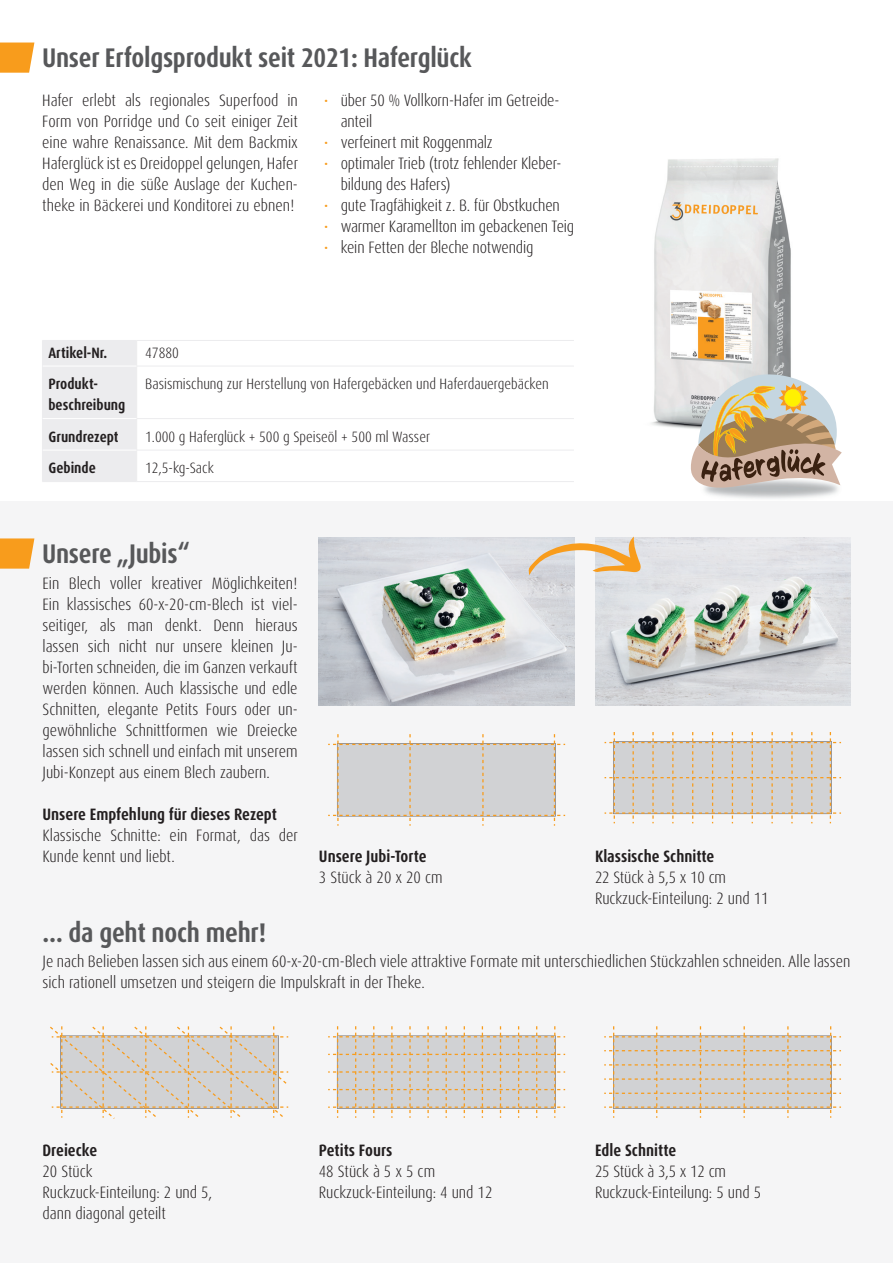
<style>
.page{position:relative;width:893px;height:1263px;background:#fff}
.page>*{position:absolute;margin:0;border:0;box-sizing:border-box;transform-origin:0 0}
.t1{font:700 condensed 27px "Dax Pro";letter-spacing:-.01em;color:#57585a}
.t2{font:300 condensed 16.5px/21px "Dax Pro";color:#231f20}
.t3{font:700 condensed 16.5px "Dax Pro";color:#231f20}
.t4{font:300 condensed 15px "Dax Pro";color:#231f20}
.t5{font:700 condensed 15px/21px "Dax Pro";color:#231f20}
.s1{color:#f89c1c}
</style>
<div class="page">
<img style="left:651px;top:158px;width:140px;height:271px">
<div style="left:0;top:502px;width:893px;height:761px;background:#f5f5f6"></div>
<svg style="left:0;top:538px;width:34px;height:31px"></svg>
<svg style="left:0;top:43px;width:34px;height:30px"></svg>
<svg style="left:50px;top:1026px;width:239px;height:93px"></svg>
<svg style="left:605px;top:732px;width:236px;height:91px"></svg>
<svg style="left:328px;top:734px;width:237px;height:92px"></svg>
<svg style="left:604px;top:1026px;width:237px;height:92px"></svg>
<svg style="left:328px;top:1026px;width:237px;height:92px"></svg>
<img style="left:319px;top:537px;width:255px;height:169px">
<img style="left:595px;top:537px;width:255px;height:169px">
<svg style="left:528px;top:536px;width:113px;height:39px"></svg>
<div style="left:42px;top:341px;width:95px;height:140px;background:#ececee"></div>
<hr style="left:42px;top:366px;width:1px;height:53px;background:#ececee">
<hr style="left:136px;top:366px;width:1px;height:53px;background:#ececee">
<hr style="left:42px;top:419px;width:1px;height:31px;background:#ececee">
<hr style="left:136px;top:419px;width:1px;height:31px;background:#ececee">
<hr style="left:42px;top:450px;width:1px;height:31px;background:#ececee">
<hr style="left:136px;top:450px;width:1px;height:31px;background:#ececee">
<hr style="left:42px;top:340px;width:95px;height:1px;background:#ececee">
<hr style="left:137px;top:340px;width:437px;height:1px;background:#ececee">
<hr style="left:137px;top:366px;width:437px;height:1px;background:#ececee">
<hr style="left:137px;top:418px;width:437px;height:1px;background:#ececee">
<hr style="left:137px;top:450px;width:437px;height:1px;background:#ececee">
<hr style="left:42px;top:481px;width:95px;height:1px;background:#ececee">
<hr style="left:137px;top:481px;width:437px;height:1px;background:#ececee">
<hr style="left:43px;top:366px;width:93px;height:1px;background:#fff">
<hr style="left:43px;top:418px;width:93px;height:1px;background:#fff">
<hr style="left:43px;top:450px;width:93px;height:1px;background:#fff">
<svg style="left:689px;top:373px;width:153px;height:117px;background:#c4b49b"></svg>
<h1 class="t1" style="left:42px;top:40px;width:431px">Unser Erfolgsprodukt seit 2021: Haferglück</h1>
<p class="t2" style="left:42px;top:89px;width:257px;text-align:justify">Hafer erlebt als regionales Superfood in Form von Porridge und Co seit einiger Zeit eine wahre Renaissance. Mit dem Backmix Haferglück ist es Dreidoppel gelungen, Hafer den Weg in die süße Auslage der Kuchen&shy;theke in Bäckerei und Konditorei zu ebnen!</p>
<p class="t2" style="left:341px;top:89px;width:220px;text-indent:-17px"><span class="s1">•</span> über 50 % Vollkorn-Hafer im Getreide&shy;anteil</p>
<p class="t2" style="left:324px;top:131px;width:170px"><span class="s1">•</span> verfeinert mit Roggenmalz</p>
<p class="t2" style="left:341px;top:152px;width:222px;text-indent:-17px"><span class="s1">•</span> optimaler Trieb (trotz fehlender Kleber&shy;bildung des Hafers)</p>
<p class="t2" style="left:324px;top:194px;width:238px"><span class="s1">•</span> gute Tragfähigkeit z. B. für Obstkuchen</p>
<p class="t2" style="left:324px;top:215px;width:252px"><span class="s1">•</span> warmer Karamellton im gebackenen Teig</p>
<p class="t2" style="left:324px;top:236px;width:211px"><span class="s1">•</span> kein Fetten der Bleche notwendig</p>
<p class="t5" style="left:48px;top:342px;width:60px">Artikel-Nr.</p>
<p class="t4" style="left:145px;top:343px;width:35px">47880</p>
<p class="t5" style="left:48px;top:373px;width:79px">Produkt&shy;beschreibung</p>
<p class="t4" style="left:145px;top:374px;width:405px">Basismischung zur Herstellung von Hafergebäcken und Haferdauergebäcken</p>
<p class="t5" style="left:48px;top:426px;width:72px">Grundrezept</p>
<p class="t4" style="left:145px;top:427px;width:286px">1.000 g Haferglück + 500 g Speiseöl + 500 ml Wasser</p>
<p class="t5" style="left:48px;top:457px;width:49px">Gebinde</p>
<p class="t4" style="left:145px;top:458px;width:70px">12,5-kg-Sack</p>
<h1 class="t1" style="left:42px;top:536px;width:149px">Unsere „Jubis“</h1>
<p class="t2" style="left:43px;top:572px;width:257px;text-align:justify">Ein Blech voller kreativer Möglichkeiten!<br>Ein klassisches 60-x-20-cm-Blech ist viel&shy;seitiger, als man denkt. Denn hieraus lassen sich nicht nur unsere kleinen Ju&shy;bi-Torten schneiden, die im Ganzen verkauft werden können. Auch klassische und edle Schnitten, elegante Petits Fours oder un&shy;gewöhnliche Schnittformen wie Dreiecke lassen sich schnell und einfach mit unserem Jubi-Konzept aus einem Blech zaubern.</p>
<p class="t3" style="left:43px;top:803px;width:236px">Unsere Empfehlung für dieses Rezept</p>
<p class="t2" style="left:43px;top:824px;width:257px">Klassische Schnitte: ein Format, das der<br>Kunde kennt und liebt.</p>
<p class="t3" style="left:319px;top:845px;width:109px">Unsere Jubi-Torte</p>
<p class="t2" style="left:319px;top:866px;width:125px">3 Stück à 20 x 20 cm</p>
<p class="t3" style="left:595px;top:845px;width:121px">Klassische Schnitte</p>
<p class="t2" style="left:595px;top:866px;width:175px">22 Stück à 5,5 x 10 cm<br>Ruckzuck-Einteilung: 2 und 11</p>
<h1 class="t1" style="left:43px;top:915px;width:225px">… da geht noch mehr!</h1>
<p class="t2" style="left:43px;top:950px;width:809px">Je nach Belieben lassen sich aus einem 60-x-20-cm-Blech viele attraktive Formate mit unterschiedlichen Stückzahlen schneiden. Alle lassen sich rationell umsetzen und steigern die Impulskraft in der Theke.</p>
<p class="t3" style="left:43px;top:1139px;width:56px">Dreiecke</p>
<p class="t2" style="left:43px;top:1160px;width:171px">20 Stück<br>Ruckzuck-Einteilung: 2 und 5, dann diagonal geteilt</p>
<p class="t3" style="left:319px;top:1139px;width:75px">Petits Fours</p>
<p class="t2" style="left:319px;top:1160px;width:175px">48 Stück à 5 x 5 cm<br>Ruckzuck-Einteilung: 4 und 12</p>
<p class="t3" style="left:595px;top:1139px;width:83px">Edle Schnitte</p>
<p class="t2" style="left:595px;top:1160px;width:168px">25 Stück à 3,5 x 12 cm<br>Ruckzuck-Einteilung: 5 und 5</p>
</div>
